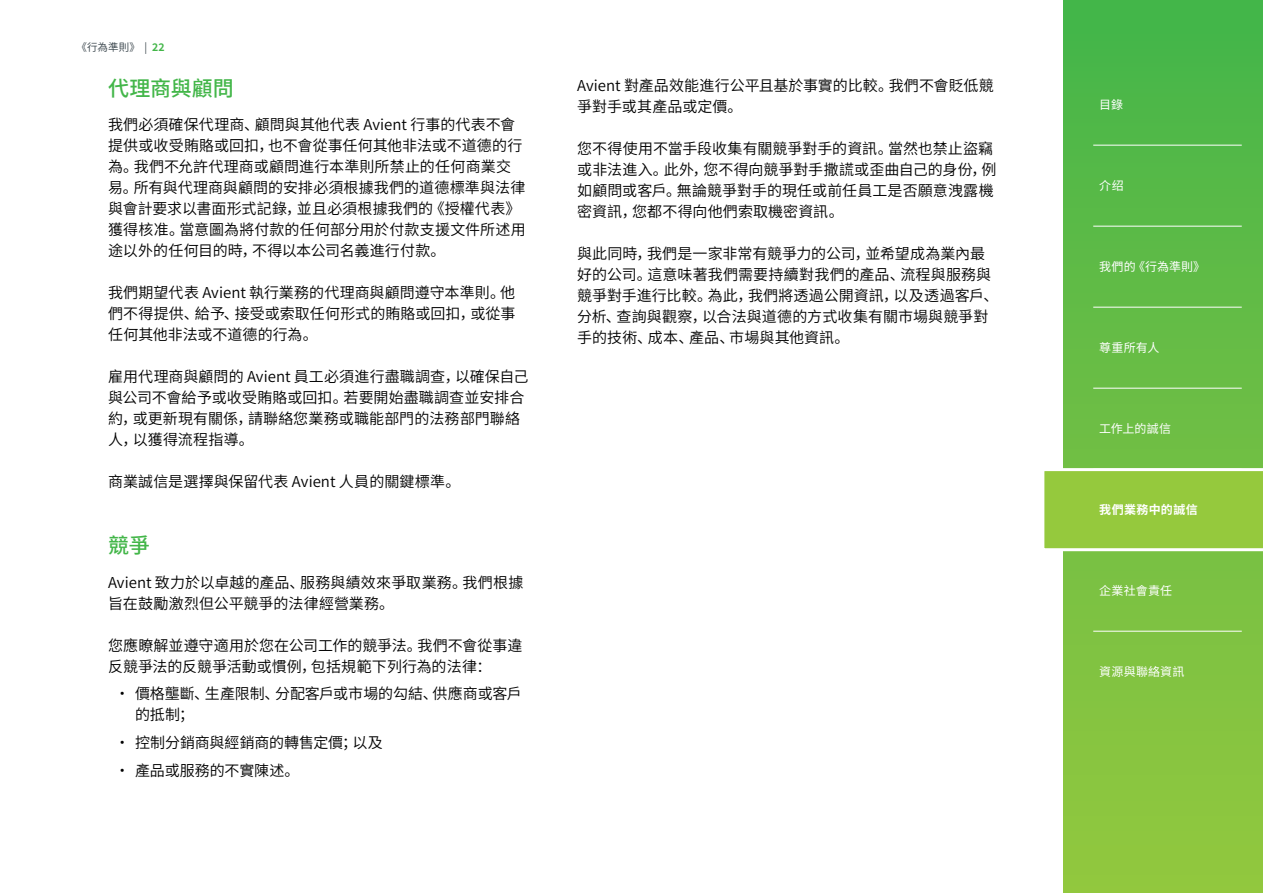
<style>
.page{position:relative;width:1263px;height:893px;background:#fff}
.page>*{position:absolute;margin:0;border:0;box-sizing:border-box;transform-origin:0 0}
.t1{font:500 21px "Source Han Sans CN";letter-spacing:-.005em;color:#43b649}
.t2{font:15px/21px "Source Han Sans CN";letter-spacing:.005em;color:#000}
.t3{font:12px "Source Han Sans CN";letter-spacing:.01em;color:#fff}
.t4{font:700 12px "Source Han Sans CN";letter-spacing:.03em;color:#fff}
.t5{font:10.5px "Source Han Sans CN";color:#313d44}
.s1{font-weight:700;color:#43b649}
</style>
<div class="page">
<div style="left:1063px;top:0;width:200px;height:893px;background:linear-gradient(to bottom,#45b54a,#95c83e)"></div>
<div style="left:1079px;top:468px;width:184px;height:83px;background:#95c93d"></div>
<hr style="left:1093px;top:145px;width:149px;height:1px;background:#fff">
<hr style="left:1093px;top:226px;width:149px;height:1px;background:#fff">
<hr style="left:1093px;top:307px;width:149px;height:1px;background:#fff">
<hr style="left:1093px;top:388px;width:149px;height:1px;background:#fff">
<hr style="left:1093px;top:469px;width:149px;height:1px;background:#fff">
<hr style="left:1093px;top:550px;width:149px;height:1px;background:#fff">
<hr style="left:1093px;top:631px;width:149px;height:1px;background:#fff">
<svg style="left:1044px;top:0;width:35px;height:893px"></svg>
<p class="t5" style="left:77px;top:41px;width:90px">《行為準則》 | <span class="s1">22</span></p>
<h1 class="t1" style="left:108px;top:76px;width:127px">代理商與顧問</h1>
<p class="t2" style="left:108px;top:114px;width:419px">我們必須確保代理商、顧問與其他代表 Avient 行事的代表不會提供或收受賄賂或回扣，也不會從事任何其他非法或不道德的行為。我們不允許代理商或顧問進行本準則所禁止的任何商業交易。所有與代理商與顧問的安排必須根據我們的道德標準與法律與會計要求以書面形式記錄，並且必須根據我們的《授權代表》獲得核准。當意圖為將付款的任何部分用於付款支援文件所述用途以外的任何目的時，不得以本公司名義進行付款。</p>
<p class="t2" style="left:108px;top:282px;width:409px;text-align:justify">我們期望代表 Avient 執行業務的代理商與顧問遵守本準則。他們不得提供、給予、接受或索取任何形式的賄賂或回扣，或從事任何其他非法或不道德的行為。</p>
<p class="t2" style="left:108px;top:366px;width:422px">雇用代理商與顧問的 Avient 員工必須進行盡職調查，以確保自己與公司不會給予或收受賄賂或回扣。若要開始盡職調查並安排合約，或更新現有關係，請聯絡您業務或職能部門的法務部門聯絡人，以獲得流程指導。</p>
<p class="t2" style="left:108px;top:471px;width:354px">商業誠信是選擇與保留代表 Avient 人員的關鍵標準。</p>
<h1 class="t1" style="left:108px;top:534px;width:43px">競爭</h1>
<p class="t2" style="left:108px;top:572px;width:417px">Avient 致力於以卓越的產品、服務與績效來爭取業務。我們根據旨在鼓勵激烈但公平競爭的法律經營業務。</p>
<p class="t2" style="left:108px;top:635px;width:416px">您應瞭解並遵守適用於您在公司工作的競爭法。我們不會從事違反競爭法的反競爭活動或慣例，包括規範下列行為的法律：</p>
<p class="t2" style="left:135px;top:684px;width:388px;text-indent:-20px">• 價格壟斷、生產限制、分配客戶或市場的勾結、供應商或客戶的抵制；</p>
<p class="t2" style="left:115px;top:732px;width:269px">• 控制分銷商與經銷商的轉售定價；以及</p>
<p class="t2" style="left:115px;top:760px;width:186px">• 產品或服務的不實陳述。</p>
<p class="t2" style="left:577px;top:75px;width:418px">Avient 對產品效能進行公平且基於事實的比較。我們不會貶低競爭對手或其產品或定價。</p>
<p class="t2" style="left:577px;top:138px;width:421px">您不得使用不當手段收集有關競爭對手的資訊。當然也禁止盜竊或非法進入。此外，您不得向競爭對手撒謊或歪曲自己的身份，例如顧問或客戶。無論競爭對手的現任或前任員工是否願意洩露機密資訊，您都不得向他們索取機密資訊。</p>
<p class="t2" style="left:577px;top:243px;width:423px">與此同時，我們是一家非常有競爭力的公司，並希望成為業內最好的公司。這意味著我們需要持續對我們的產品、流程與服務與競爭對手進行比較。為此，我們將透過公開資訊，以及透過客戶、分析、查詢與觀察，以合法與道德的方式收集有關市場與競爭對手的技術、成本、產品、市場與其他資訊。</p>
<p class="t3" style="left:1099px;top:98px;width:25px">目錄</p>
<p class="t3" style="left:1099px;top:179px;width:26px">介绍</p>
<p class="t3" style="left:1099px;top:260px;width:108px">我們的《行為準則》</p>
<p class="t3" style="left:1099px;top:341px;width:62px">尊重所有人</p>
<p class="t3" style="left:1099px;top:422px;width:73px">工作上的誠信</p>
<p class="t4" style="left:1099px;top:503px;width:100px">我們業務中的誠信</p>
<p class="t3" style="left:1099px;top:584px;width:75px">企業社會責任</p>
<p class="t3" style="left:1099px;top:665px;width:87px">資源與聯絡資訊</p>
</div>
